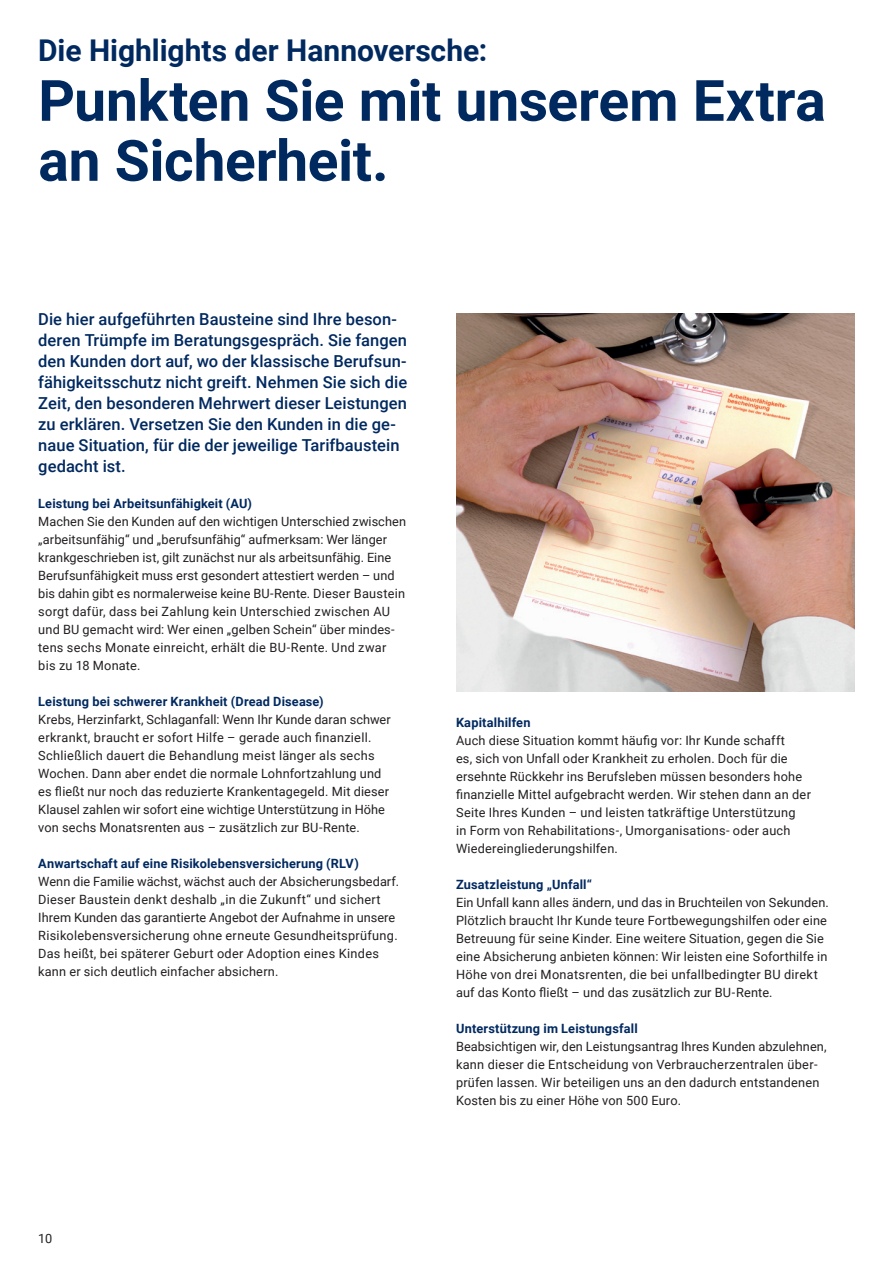
<style>
.page{position:relative;width:893px;height:1263px;background:#fff}
.page>*{position:absolute;margin:0;border:0;box-sizing:border-box;transform-origin:0 0}
.t1{font:700 57px/60px "Roboto";letter-spacing:-.005em;color:#002960}
.t2{font:700 30px "Roboto";color:#002960}
.t3{font:500 16.5px/21px "Roboto";letter-spacing:.005em;color:#002960}
.t4{font:12.75px/18px "Roboto";letter-spacing:.015em;color:#231f20}
.t5{font:700 12.75px "Roboto";letter-spacing:.015em;color:#002960}
</style>
<div class="page">
<img style="left:456px;top:313px;width:399px;height:378px">
<h2 class="t2" style="left:38px;top:29px;width:450px">Die Highlights der Hannoversche:</h2>
<h1 class="t1" style="left:38px;top:68px;width:789px">Punkten Sie mit unserem Extra an Sicherheit.</h1>
<p class="t3" style="left:38px;top:308px;width:370px">Die hier aufgeführten Bausteine sind Ihre beson&shy;deren Trümpfe im Beratungsgespräch. Sie fangen den Kunden dort auf, wo der klassische Berufsun&shy;fähigkeitsschutz nicht greift. Nehmen Sie sich die Zeit, den besonderen Mehrwert dieser Leistungen zu erklären. Versetzen Sie den Kunden in die ge&shy;naue Situation, für die der jeweilige Tarifbaustein gedacht ist.</p>
<p class="t5" style="left:38px;top:495px;width:215px">Leistung bei Arbeitsunfähigkeit (AU)</p>
<p class="t4" style="left:38px;top:512px;width:369px">Machen Sie den Kunden auf den wichtigen Unterschied zwischen „arbeitsunfähig“ und „berufsunfähig“ aufmerksam: Wer länger krankgeschrieben ist, gilt zunächst nur als arbeitsunfähig. Eine Berufsunfähigkeit muss erst gesondert attestiert werden – und bis dahin gibt es normalerweise keine BU-Rente. Dieser Baustein sorgt dafür, dass bei Zahlung kein Unterschied zwischen AU und BU gemacht wird: Wer einen „gelben Schein“ über mindes&shy;tens sechs Monate einreicht, erhält die BU-Rente. Und zwar bis zu 18 Monate.</p>
<p class="t5" style="left:38px;top:693px;width:287px">Leistung bei schwerer Krankheit (Dread Disease)</p>
<p class="t4" style="left:38px;top:710px;width:354px">Krebs, Herzinfarkt, Schlaganfall: Wenn Ihr Kunde daran schwer erkrankt, braucht er sofort Hilfe – gerade auch finanziell.<br>Schließlich dauert die Behandlung meist länger als sechs Wochen. Dann aber endet die normale Lohnfortzahlung und es fließt nur noch das reduzierte Krankentagegeld. Mit dieser Klausel zahlen wir sofort eine wichtige Unterstützung in Höhe von sechs Monatsrenten aus – zusätzlich zur BU-Rente.</p>
<p class="t5" style="left:38px;top:855px;width:322px">Anwartschaft auf eine Risikolebensversicherung (RLV)</p>
<p class="t4" style="left:38px;top:872px;width:362px">Wenn die Familie wächst, wächst auch der Absicherungsbedarf.<br>Dieser Baustein denkt deshalb „in die Zukunft“ und sichert Ihrem Kunden das garantierte Angebot der Aufnahme in unsere Risikolebensversicherung ohne erneute Gesundheitsprüfung.<br>Das heißt, bei späterer Geburt oder Adoption eines Kindes kann er sich deutlich einfacher absichern.</p>
<p class="t5" style="left:456px;top:714px;width:76px">Kapitalhilfen</p>
<p class="t4" style="left:456px;top:731px;width:356px">Auch diese Situation kommt häufig vor: Ihr Kunde schafft<br>es, sich von Unfall oder Krankheit zu erholen. Doch für die ersehnte Rückkehr ins Berufsleben müssen besonders hohe finanzielle Mittel aufgebracht werden. Wir stehen dann an der Seite Ihres Kunden – und leisten tatkräftige Unterstützung<br>in Form von Rehabilitations-, Umorganisations- oder auch Wiedereingliederungshilfen.</p>
<p class="t5" style="left:456px;top:876px;width:137px">Zusatzleistung „Unfall“</p>
<p class="t4" style="left:456px;top:893px;width:374px">Ein Unfall kann alles ändern, und das in Bruchteilen von Sekunden.<br>Plötzlich braucht Ihr Kunde teure Fortbewegungshilfen oder eine Betreuung für seine Kinder. Eine weitere Situation, gegen die Sie eine Absicherung anbieten können: Wir leisten eine Soforthilfe in Höhe von drei Monatsrenten, die bei unfallbedingter BU direkt auf das Konto fließt – und das zusätzlich zur BU-Rente.</p>
<p class="t5" style="left:456px;top:1020px;width:183px">Unterstützung im Leistungsfall</p>
<p class="t4" style="left:456px;top:1037px;width:372px">Beabsichtigen wir, den Leistungsantrag Ihres Kunden abzulehnen, kann dieser die Entscheidung von Verbraucherzentralen über&shy;prüfen lassen. Wir beteiligen uns an den dadurch entstandenen Kosten bis zu einer Höhe von 500 Euro.</p>
<p class="t4" style="left:38px;top:1229px;width:15px">10</p>
</div>
